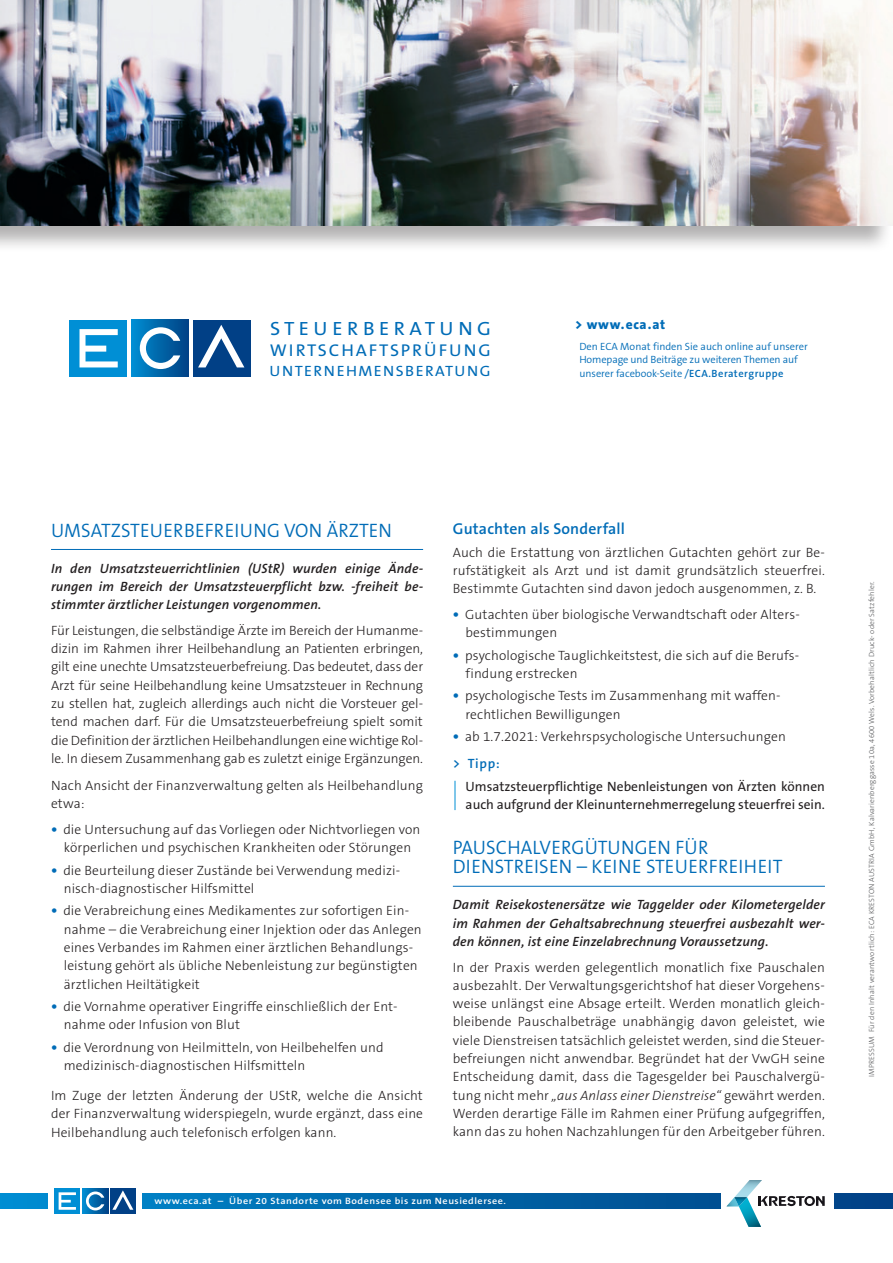
<style>
.page{position:relative;width:893px;height:1263px;background:#fff}
.page>*{position:absolute;margin:0;border:0;box-sizing:border-box;transform-origin:0 0}
.t1{font:300 19.5px "The Sans B4";letter-spacing:.01em;color:#006cb7}
.t2{font:19.2px "The Sans B5 Plain";letter-spacing:.22em;color:#006cb7;scale:1.05 1}
.t3{font:17.1px "The Sans B5 Plain";letter-spacing:.105em;color:#006cb7;scale:1.05 1}
.t4{font:600 15.75px "The Sans B6";letter-spacing:.01em;color:#006cb7}
.t5{font:15px "The Sans B5 Plain";letter-spacing:.09em;color:#006cb7;scale:1.05 1}
.t6{font:300 13.5px/18.3px "The Sans B3";letter-spacing:.01em;color:#231f20;text-align:justify}
.t7{font:italic 600 13.5px/18.3px "The Sans B6";letter-spacing:.01em;color:#231f20;text-align:justify}
.t8{font:13.5px/18.3px "The Sans B5 Plain";color:#231f20}
.t9{font:800 13.5px "The Sans B8";letter-spacing:.045em;color:#006cb7}
.t10{font:600 13.5px "The Sans B6";color:#006cb7}
.t11{font:300 10.5px "The Sans B4";color:#006cb7}
.t12{font:600 9.3px "The Sans B6";letter-spacing:.05em;color:#fff;scale:1.1 1}
.bodytext{font:300 7.5px "The Sans B3";letter-spacing:.02em;color:#57585a}
.s1{font-family:"The Sans B5 Plain";font-weight:400}
.s2{font-family:"The Sans B6";font-weight:600}
.s3{font-family:"The Sans B7";font-weight:700;font-size:15px;color:#006cb7}
.s4{font-style:italic}
</style>
<div class="page">
<hr style="left:51px;top:549px;width:372px;height:1px;background:#006cb7">
<hr style="left:453px;top:886px;width:372px;height:1px;background:#006cb7">
<svg style="left:455px;top:781px;width:1px;height:29px"></svg>
<svg style="left:0;top:1194px;width:893px;height:14px;background:#0066a9"></svg>
<div style="left:48px;top:1187px;width:94px;height:28px;background:#fff"></div>
<div style="left:54px;top:1188px;width:26px;height:26px;background:#008fd5"></div>
<svg style="left:59px;top:1192px;width:17px;height:18px"></svg>
<svg style="left:82px;top:1188px;width:26px;height:26px"></svg>
<svg style="left:86px;top:1191px;width:18px;height:19px"></svg>
<div style="left:110px;top:1188px;width:26px;height:26px;background:#014086"></div>
<svg style="left:112px;top:1190px;width:21px;height:20px"></svg>
<div style="left:721px;top:1176px;width:112px;height:63px;background:#fff"></div>
<svg style="left:726px;top:1180px;width:99px;height:47px"></svg>
<div style="left:0;top:0;width:893px;height:253px;background:#231f20;opacity:.35"></div>
<img style="left:0;top:0;width:893px;height:225px">
<div style="left:69px;top:320px;width:58px;height:56px;background:#008fd5"></div>
<svg style="left:80px;top:329px;width:38px;height:38px"></svg>
<div style="left:131px;top:320px;width:58px;height:56px;background:linear-gradient(to right,#008ed2,#004184)"></div>
<svg style="left:140px;top:327px;width:40px;height:42px"></svg>
<div style="left:193px;top:320px;width:58px;height:56px;background:#014086"></div>
<svg style="left:198px;top:325px;width:46px;height:42px"></svg>
<p class="t2" style="left:270px;top:318px;width:212px">STEUERBERATUNG</p>
<p class="t3" style="left:270px;top:341px;width:212px">WIRTSCHAFTSPRÜFUNG</p>
<p class="t5" style="left:270px;top:363px;width:212px">UNTERNEHMENSBERATUNG</p>
<p class="t9" style="left:575px;top:317px;width:92px">&gt; www.eca.at</p>
<p class="t11" style="left:579px;top:341px;width:230px">Den ECA Monat finden Sie auch online auf unserer</p>
<p class="t11" style="left:579px;top:354px;width:220px">Homepage und Beiträge zu weiteren Themen auf</p>
<p class="t11" style="left:579px;top:368px;width:206px">unserer facebook-Seite <span class="s1">/</span><span class="s2">ECA.Beratergruppe</span></p>
<p class="t1" style="left:51px;top:520px;width:342px">UMSATZSTEUERBEFREIUNG VON ÄRZTEN</p>
<p class="t7" style="left:51px;top:560px;width:374px">In den Umsatzsteuerrichtlinien (UStR) wurden einige Ände&shy;rungen im Bereich der Umsatzsteuerpflicht bzw. -freiheit be&shy;stimmter ärztlicher Leistungen vorgenommen.</p>
<p class="t6" style="left:51px;top:622px;width:374px">Für Leistungen, die selbständige Ärzte im Bereich der Humanme&shy;dizin im Rahmen ihrer Heilbehandlung an Patienten erbringen, gilt eine unechte Umsatzsteuerbefreiung. Das bedeutet, dass der Arzt für seine Heilbehandlung keine Umsatzsteuer in Rechnung zu stellen hat, zugleich allerdings auch nicht die Vorsteuer gel&shy;tend machen darf. Für die Umsatzsteuerbefreiung spielt somit die Definition der ärztlichen Heilbehandlungen eine wichtige Rol&shy;le. In diesem Zusammenhang gab es zuletzt einige Ergänzungen.</p>
<p class="t6" style="left:51px;top:777px;width:374px">Nach Ansicht der Finanzverwaltung gelten als Heilbehandlung etwa:</p>
<p class="t6" style="left:51px;top:821px;width:371px"><span class="s3">•</span> die Untersuchung auf das Vorliegen oder Nichtvorliegen von</p>
<p class="t6" style="left:64px;top:839px;width:349px">körperlichen und psychischen Krankheiten oder Störungen</p>
<p class="t6" style="left:51px;top:862px;width:351px"><span class="s3">•</span> die Beurteilung dieser Zustände bei Verwendung medizi-</p>
<p class="t6" style="left:64px;top:880px;width:192px">nisch-diagnostischer Hilfsmittel</p>
<p class="t6" style="left:51px;top:902px;width:360px"><span class="s3">•</span> die Verabreichung eines Medikamentes zur sofortigen Ein-</p>
<p class="t6" style="left:64px;top:921px;width:359px;text-align:left">nahme – die Verabreichung einer Injektion oder das Anlegen eines Verbandes im Rahmen einer ärztlichen Behandlungs&shy;leistung gehört als übliche Nebenleistung zur begünstigten ärztlichen Heiltätigkeit</p>
<p class="t6" style="left:51px;top:998px;width:348px"><span class="s3">•</span> die Vornahme operativer Eingriffe einschließlich der Ent-</p>
<p class="t6" style="left:64px;top:1016px;width:178px">nahme oder Infusion von Blut</p>
<p class="t6" style="left:51px;top:1039px;width:334px"><span class="s3">•</span> die Verordnung von Heilmitteln, von Heilbehelfen und</p>
<p class="t6" style="left:64px;top:1057px;width:243px">medizinisch-diagnostischen Hilfsmitteln</p>
<p class="t6" style="left:51px;top:1087px;width:374px">Im Zuge der letzten Änderung der UStR, welche die Ansicht der Finanzverwaltung widerspiegeln, wurde ergänzt, dass eine Heilbehandlung auch telefonisch erfolgen kann.</p>
<p class="t4" style="left:453px;top:520px;width:173px">Gutachten als Sonderfall</p>
<p class="t6" style="left:453px;top:544px;width:374px">Auch die Erstattung von ärztlichen Gutachten gehört zur Be&shy;rufstätigkeit als Arzt und ist damit grundsätzlich steuerfrei.<br>Bestimmte Gutachten sind davon jedoch ausgenommen, z. B.</p>
<p class="t6" style="left:453px;top:606px;width:348px"><span class="s3">•</span> Gutachten über biologische Verwandtschaft oder Alters-</p>
<p class="t6" style="left:466px;top:624px;width:93px">bestimmungen</p>
<p class="t6" style="left:453px;top:647px;width:348px"><span class="s3">•</span> psychologische Tauglichkeitstest, die sich auf die Berufs-</p>
<p class="t6" style="left:466px;top:665px;width:114px">findung erstrecken</p>
<p class="t6" style="left:453px;top:687px;width:329px"><span class="s3">•</span> psychologische Tests im Zusammenhang mit waffen-</p>
<p class="t6" style="left:466px;top:706px;width:156px">rechtlichen Bewilligungen</p>
<p class="t6" style="left:453px;top:728px;width:334px"><span class="s3">•</span> ab 1.7.2021: Verkehrspsychologische Untersuchungen</p>
<p class="t10" style="left:453px;top:756px;width:48px">&gt; Tipp:</p>
<p class="t8" style="left:466px;top:778px;width:361px">Umsatzsteuerpflichtige Nebenleistungen von Ärzten können auch aufgrund der Kleinunternehmerregelung steuerfrei sein.</p>
<p class="t1" style="left:453px;top:837px;width:257px">PAUSCHALVERGÜTUNGEN FÜR</p>
<p class="t1" style="left:453px;top:857px;width:331px">DIENSTREISEN – KEINE STEUERFREIHEIT</p>
<p class="t7" style="left:453px;top:896px;width:374px">Damit Reisekostenersätze wie Taggelder oder Kilometergelder im Rahmen der Gehaltsabrechnung steuerfrei ausbezahlt wer&shy;den können, ist eine Einzelabrechnung Voraussetzung.</p>
<p class="t6" style="left:453px;top:959px;width:374px">In der Praxis werden gelegentlich monatlich fixe Pauschalen ausbezahlt. Der Verwaltungsgerichtshof hat dieser Vorgehens&shy;weise unlängst eine Absage erteilt. Werden monatlich gleich&shy;bleibende Pauschalbeträge unabhängig davon geleistet, wie viele Dienstreisen tatsächlich geleistet werden, sind die Steuer&shy;befreiungen nicht anwendbar. Begründet hat der VwGH seine Entscheidung damit, dass die Tagesgelder bei Pauschalvergü&shy;tung nicht mehr <span class="s4">„aus Anlass einer Dienstreise“</span> gewährt werden.<br>Werden derartige Fälle im Rahmen einer Prüfung aufgegriffen, kann das zu hohen Nachzahlungen für den Arbeitgeber führen.</p>
<p class="t12" style="left:155px;top:1196px;width:321px">www.eca.at – Über 20 Standorte vom Bodensee bis zum Neusiedlersee.</p>
<p class="bodytext" style="left:868px;top:1077px;width:497px;rotate:-90deg">IMPRESSUM Für den Inhalt verantwortlich: ECA KRESTON AUSTRIA GmbH, Kalvarienberggasse 10a, 4600 Wels. Vorbehaltlich Druck- oder Satzfehler.</p>
</div>
